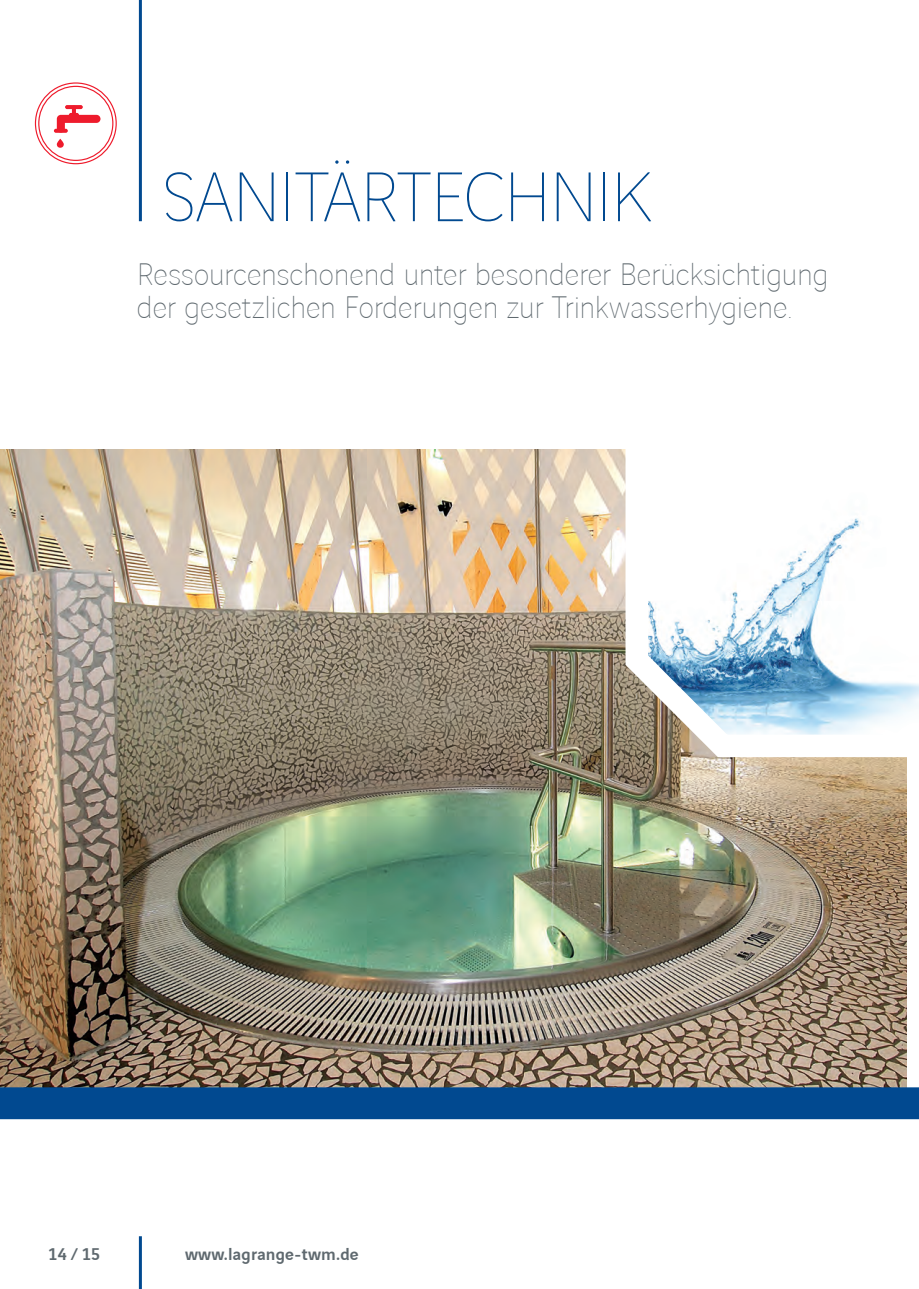
<style>
.page{position:relative;width:919px;height:1289px;background:#fff}
.page>*{position:absolute;margin:0;border:0;box-sizing:border-box;transform-origin:0 0}
.t1{font:200 75px "Vinci Sans";letter-spacing:-.025em;color:#014990}
.t2{font:200 33px/33px "Vinci Sans";letter-spacing:-.005em;color:#5f696f}
.t3{font:500 18px "Vinci Sans";letter-spacing:.01em;color:#5f696f}
</style>
<div class="page">
<img style="left:0;top:449px;width:906px;height:638px">
<svg style="left:614px;top:449px;width:304px;height:319px"></svg>
<div style="left:35px;top:82px;width:82px;height:82px;border:1px solid #ee1b2c;border-radius:50%"></div>
<div style="left:38px;top:86px;width:75px;height:75px;border:1px solid #ee1b2c;border-radius:50%"></div>
<svg style="left:57px;top:115px;width:43px;height:18px"></svg>
<svg style="left:54px;top:129px;width:14px;height:4px"></svg>
<hr style="left:69px;top:113px;width:10px;height:4px;background:#ee1b2c;border-radius:2px">
<svg style="left:65px;top:105px;width:18px;height:4px"></svg>
<hr style="left:72px;top:105px;width:4px;height:16px;background:#ee1b2c;border-radius:2px">
<svg style="left:57px;top:139px;width:7px;height:9px"></svg>
<hr style="left:139px;top:1236px;width:3px;height:52px;background:#014990">
<div style="left:0;top:1087px;width:918px;height:32px;background:#014990"></div>
<hr style="left:139px;top:0;width:3px;height:221px;background:#014990">
<h1 class="t1" style="left:162px;top:144px;width:490px">SANITÄRTECHNIK</h1>
<p class="t2" style="left:137px;top:255px;width:693px">Ressourcenschonend unter besonderer Berücksichtigung der gesetzlichen Forderungen zur Trinkwasserhygiene.</p>
<p class="t3" style="left:49px;top:1240px;width:53px">14 / 15</p>
<p class="t3" style="left:185px;top:1240px;width:175px">www.lagrange-twm.de</p>
</div>
